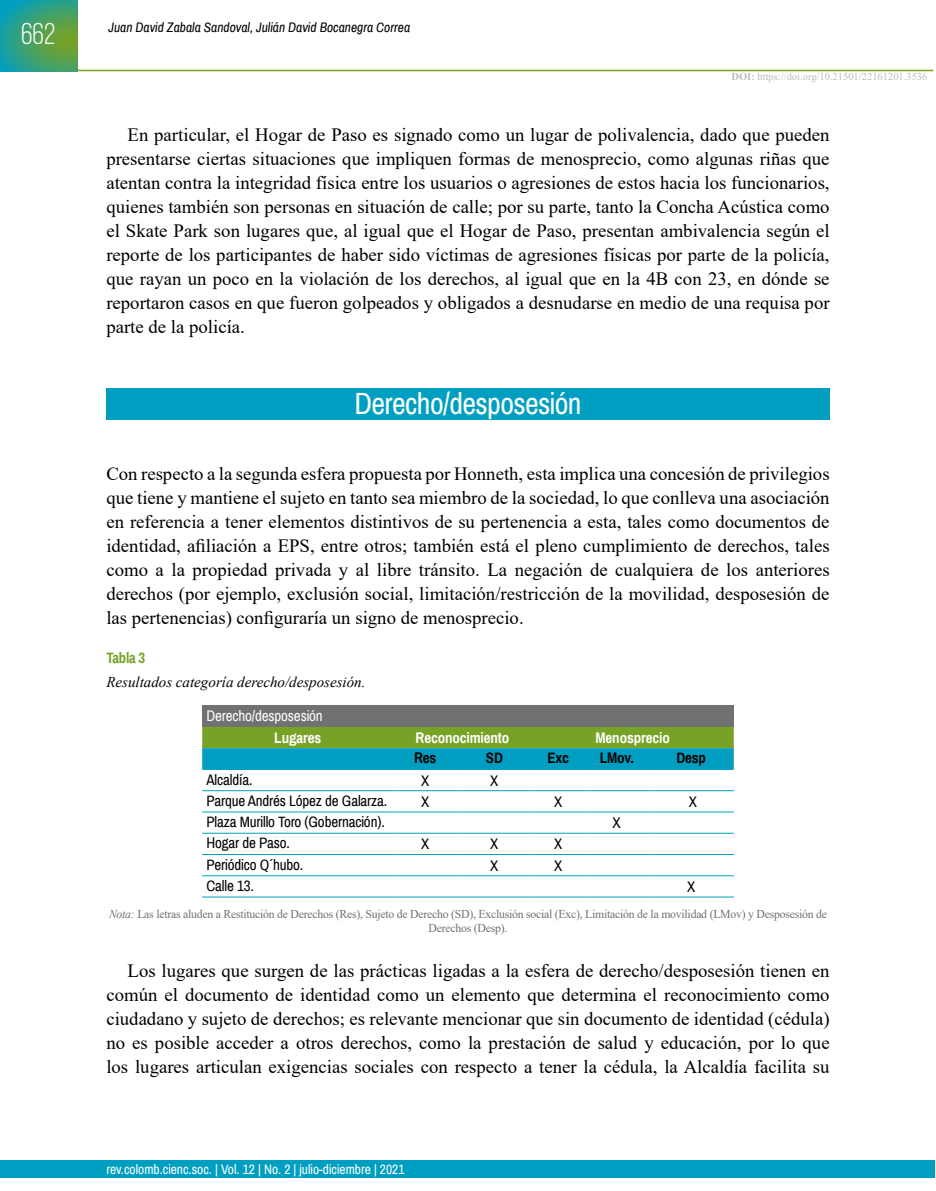
<style>
.page{position:relative;width:936px;height:1191px;background:#fff}
.page>*{position:absolute;margin:0;border:0;box-sizing:border-box;transform-origin:0 0}
.t1{font:30px "Archivo Narrow";letter-spacing:-.02em;color:#fff}
.t2{font:30px "Bebas Neue";color:#fff}
.t3{font:18.75px/24px "Times New Roman";color:#000;text-align:justify}
.t4{font:15px "Archivo Narrow";letter-spacing:-.01em;color:#000}
.t5{font:italic 15px "Times New Roman";color:#000}
.t6{font:700 15px "Archivo Narrow";letter-spacing:-.01em;color:#fff}
.t7{font:15px "Archivo Narrow";letter-spacing:-.01em;color:#fff}
.t8{font:700 15px "Archivo Narrow";letter-spacing:-.01em;color:#000}
.t9{font:700 15px "Archivo Narrow";letter-spacing:-.02em;color:#77a225}
.t10{font:13.5px "Archivo Narrow";color:#fff}
.t11{font:italic 13.5px "Archivo Narrow";color:#000}
.t12{font:12px/13.8px "Times New Roman";letter-spacing:-.02em;color:#707172;text-align:center}
.t13{font:10.5px "Times New Roman";color:#bbbdbe}
.s1{font-weight:700}
.s2{font-style:italic}
</style>
<div class="page">
<div style="left:0;top:1160px;width:934px;height:18px;background:#009fc1"></div>
<hr style="left:77px;top:70px;width:856px;height:1px;background:#77a225">
<svg style="left:0;top:0;width:78px;height:71px;background:#3ca071"></svg>
<div style="left:106px;top:388px;width:723px;height:31px;background:#009fc1"></div>
<div style="left:202px;top:705px;width:531px;height:22px;background:#707172"></div>
<svg style="left:202px;top:727px;width:531px;height:42px;background:#3ca073"></svg>
<hr style="left:202px;top:769px;width:191px;height:1px;background:#009fc1">
<hr style="left:393px;top:769px;width:64px;height:1px;background:#009fc1">
<hr style="left:457px;top:769px;width:74px;height:1px;background:#009fc1">
<hr style="left:531px;top:769px;width:53px;height:1px;background:#009fc1">
<hr style="left:584px;top:769px;width:64px;height:1px;background:#009fc1">
<hr style="left:648px;top:769px;width:85px;height:1px;background:#009fc1">
<hr style="left:202px;top:790px;width:191px;height:1px;background:#009fc1">
<hr style="left:393px;top:790px;width:64px;height:1px;background:#009fc1">
<hr style="left:457px;top:790px;width:74px;height:1px;background:#009fc1">
<hr style="left:531px;top:790px;width:53px;height:1px;background:#009fc1">
<hr style="left:584px;top:790px;width:64px;height:1px;background:#009fc1">
<hr style="left:648px;top:790px;width:85px;height:1px;background:#009fc1">
<hr style="left:202px;top:811px;width:191px;height:1px;background:#009fc1">
<hr style="left:393px;top:811px;width:64px;height:1px;background:#009fc1">
<hr style="left:457px;top:811px;width:74px;height:1px;background:#009fc1">
<hr style="left:531px;top:811px;width:53px;height:1px;background:#009fc1">
<hr style="left:584px;top:811px;width:64px;height:1px;background:#009fc1">
<hr style="left:648px;top:811px;width:85px;height:1px;background:#009fc1">
<hr style="left:202px;top:833px;width:191px;height:1px;background:#009fc1">
<hr style="left:393px;top:833px;width:64px;height:1px;background:#009fc1">
<hr style="left:457px;top:833px;width:74px;height:1px;background:#009fc1">
<hr style="left:531px;top:833px;width:53px;height:1px;background:#009fc1">
<hr style="left:584px;top:833px;width:64px;height:1px;background:#009fc1">
<hr style="left:648px;top:833px;width:85px;height:1px;background:#009fc1">
<hr style="left:202px;top:854px;width:191px;height:1px;background:#009fc1">
<hr style="left:393px;top:854px;width:64px;height:1px;background:#009fc1">
<hr style="left:457px;top:854px;width:74px;height:1px;background:#009fc1">
<hr style="left:531px;top:854px;width:53px;height:1px;background:#009fc1">
<hr style="left:584px;top:854px;width:64px;height:1px;background:#009fc1">
<hr style="left:648px;top:854px;width:85px;height:1px;background:#009fc1">
<hr style="left:202px;top:875px;width:191px;height:1px;background:#009fc1">
<hr style="left:393px;top:875px;width:64px;height:1px;background:#009fc1">
<hr style="left:457px;top:875px;width:74px;height:1px;background:#009fc1">
<hr style="left:531px;top:875px;width:53px;height:1px;background:#009fc1">
<hr style="left:584px;top:875px;width:64px;height:1px;background:#009fc1">
<hr style="left:648px;top:875px;width:85px;height:1px;background:#009fc1">
<hr style="left:202px;top:896px;width:191px;height:1px;background:#009fc1">
<hr style="left:393px;top:896px;width:64px;height:1px;background:#009fc1">
<hr style="left:457px;top:896px;width:74px;height:1px;background:#009fc1">
<hr style="left:531px;top:896px;width:53px;height:1px;background:#009fc1">
<hr style="left:584px;top:896px;width:64px;height:1px;background:#009fc1">
<hr style="left:648px;top:896px;width:85px;height:1px;background:#009fc1">
<h1 class="t2" style="left:21px;top:18px;width:36px">662</h1>
<p class="t11" style="left:108px;top:19px;width:303px">Juan David Zabala Sandoval, Julián David Bocanegra Correa</p>
<p class="t13" style="left:731px;top:69px;width:197px"><span class="s1">DOI:</span> https://doi.org/10.21501/22161201.3536</p>
<p class="t3" style="left:106px;top:122px;width:724px;text-indent:21px">En particular, el Hogar de Paso es signado como un lugar de polivalencia, dado que pueden presentarse ciertas situaciones que impliquen formas de menosprecio, como algunas riñas que atentan contra la integridad física entre los usuarios o agresiones de estos hacia los funcionarios, quienes también son personas en situación de calle; por su parte, tanto la Concha Acústica como el Skate Park son lugares que, al igual que el Hogar de Paso, presentan ambivalencia según el reporte de los participantes de haber sido víctimas de agresiones físicas por parte de la policía, que rayan un poco en la violación de los derechos, al igual que en la 4B con 23, en dónde se reportaron casos en que fueron golpeados y obligados a desnudarse en medio de una requisa por parte de la policía.</p>
<h1 class="t1" style="left:354px;top:385px;width:229px">Derecho/desposesión</h1>
<p class="t3" style="left:106px;top:461px;width:724px">Con respecto a la segunda esfera propuesta por Honneth, esta implica una concesión de privilegios que tiene y mantiene el sujeto en tanto sea miembro de la sociedad, lo que conlleva una asociación en referencia a tener elementos distintivos de su pertenencia a esta, tales como documentos de identidad, afiliación a EPS, entre otros; también está el pleno cumplimiento de derechos, tales como a la propiedad privada y al libre tránsito. La negación de cualquiera de los anteriores derechos (por ejemplo, exclusión social, limitación/restricción de la movilidad, desposesión de las pertenencias) configuraría un signo de menosprecio.</p>
<p class="t9" style="left:106px;top:648px;width:40px">Tabla 3</p>
<p class="t5" style="left:106px;top:671px;width:260px">Resultados categoría derecho/desposesión.</p>
<p class="t7" style="left:206px;top:706px;width:118px">Derecho/desposesión</p>
<p class="t6" style="left:274px;top:728px;width:48px">Lugares</p>
<p class="t6" style="left:415px;top:728px;width:95px">Reconocimiento</p>
<p class="t6" style="left:595px;top:728px;width:76px">Menosprecio</p>
<p class="t8" style="left:414px;top:749px;width:24px">Res</p>
<p class="t8" style="left:486px;top:749px;width:18px">SD</p>
<p class="t8" style="left:547px;top:749px;width:23px">Exc</p>
<p class="t8" style="left:599px;top:749px;width:36px">LMov.</p>
<p class="t8" style="left:676px;top:749px;width:31px">Desp</p>
<p class="t4" style="left:206px;top:770px;width:47px">Alcaldía.</p>
<p class="t4" style="left:421px;top:771px;width:10px">X</p>
<p class="t4" style="left:490px;top:771px;width:10px">X</p>
<p class="t4" style="left:206px;top:791px;width:182px">Parque Andrés López de Galarza.</p>
<p class="t4" style="left:421px;top:792px;width:10px">X</p>
<p class="t4" style="left:554px;top:792px;width:10px">X</p>
<p class="t4" style="left:688px;top:792px;width:10px">X</p>
<p class="t4" style="left:206px;top:812px;width:180px">Plaza Murillo Toro (Gobernación).</p>
<p class="t4" style="left:612px;top:813px;width:10px">X</p>
<p class="t4" style="left:206px;top:834px;width:85px">Hogar de Paso.</p>
<p class="t4" style="left:421px;top:835px;width:10px">X</p>
<p class="t4" style="left:490px;top:835px;width:10px">X</p>
<p class="t4" style="left:554px;top:835px;width:10px">X</p>
<p class="t4" style="left:206px;top:855px;width:98px">Periódico Q´hubo.</p>
<p class="t4" style="left:490px;top:856px;width:10px">X</p>
<p class="t4" style="left:554px;top:856px;width:10px">X</p>
<p class="t4" style="left:206px;top:876px;width:49px">Calle 13.</p>
<p class="t4" style="left:687px;top:877px;width:10px">X</p>
<p class="t12" style="left:109px;top:906px;width:719px"><span class="s2">Nota:</span> Las letras aluden a Restitución de Derechos (Res), Sujeto de Derecho (SD), Exclusión social (Exc), Limitación de la movilidad (LMov) y Desposesión de<br>Derechos (Desp).</p>
<p class="t3" style="left:106px;top:958px;width:724px;text-indent:21px">Los lugares que surgen de las prácticas ligadas a la esfera de derecho/desposesión tienen en común el documento de identidad como un elemento que determina el reconocimiento como ciudadano y sujeto de derechos; es relevante mencionar que sin documento de identidad (cédula) no es posible acceder a otros derechos, como la prestación de salud y educación, por lo que los lugares articulan exigencias sociales con respecto a tener la cédula, la Alcaldía facilita su</p>
<p class="t10" style="left:106px;top:1160px;width:300px">rev.colomb.cienc.soc. | Vol. 12 | No. 2 | julio-diciembre | 2021</p>
</div>
